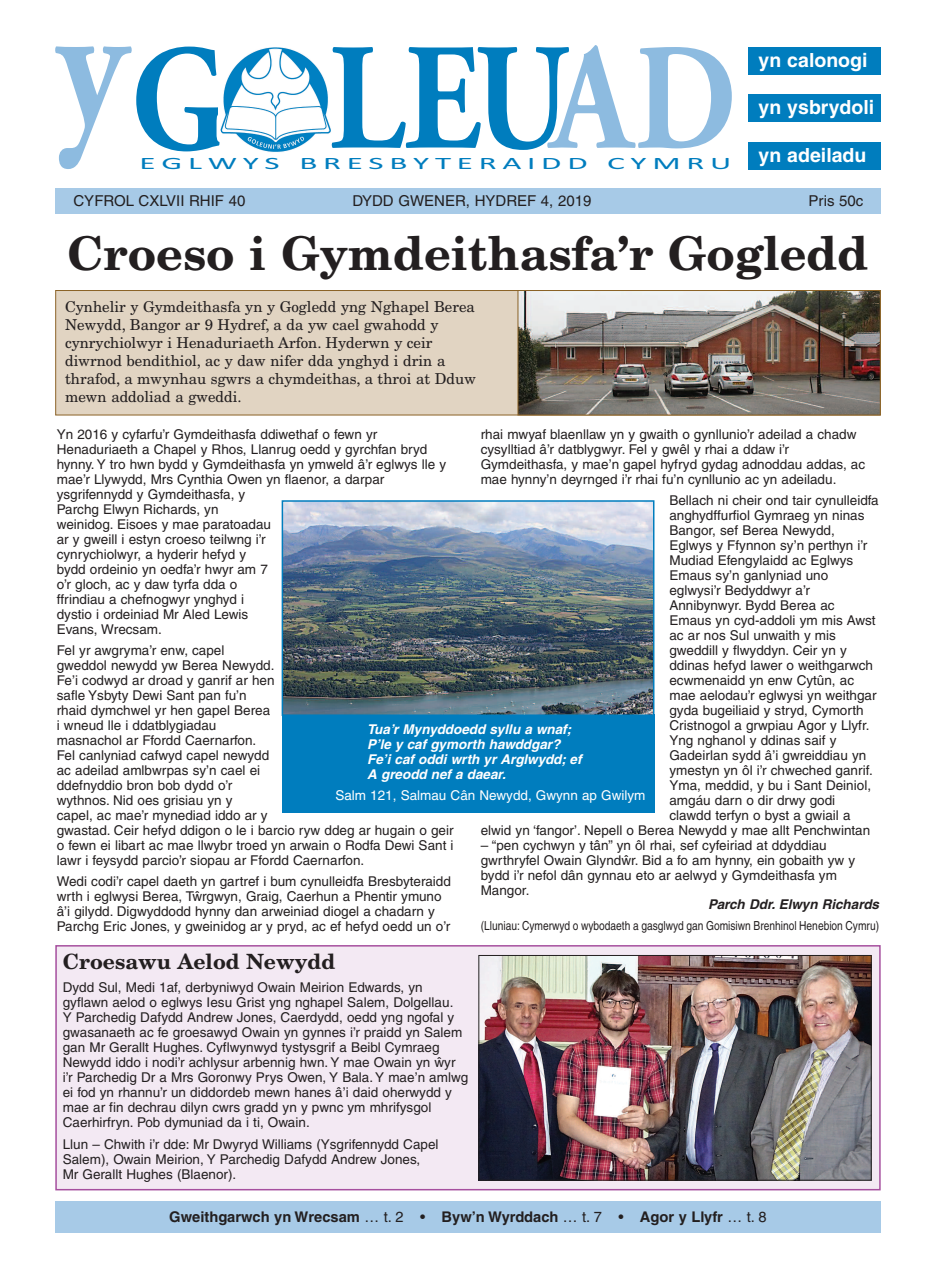
<style>
.page{position:relative;width:936px;height:1263px;background:#fff}
.page>*{position:absolute;margin:0;border:0;box-sizing:border-box;transform-origin:0 0}
.t1{font:700 187.5px "WA Gara";color:#8dbbe0;scale:.8 1}
.t2{font:700 151.5px "WA Gara";letter-spacing:-.01em;color:#007dbe;scale:.85 1}
.t3{font:700 46.5px "W School";color:#231f20}
.t4{font:700 21px "W School";color:#231f20}
.t5{font:700 19.5px "W Helv";color:#fff}
.t6{font:17.4px "Calibri";letter-spacing:.175em;color:#007dbe;scale:1.9 1}
.t7{font:15px/18px "W School Rom";color:#231f20}
.t8{font:15px "W Hel Plain";color:#231f20}
.t9{font:700 14.7px "W Helv";color:#231f20}
.t10{font:13.5px/15px "W Hel Plain";color:#231f20}
.t11{font:13.5px/15px "W Helv Bol Obliq";color:#fff}
.t12{font:13.5px "W Hel Plain";color:#fff}
.t13{font:13.5px "W Helv Bol Obliq";color:#231f20}
.t14{font:condensed 12.45px "Helvetica";color:#231f20}
.s1{color:#fff}
.s2{color:#8dbbe0}
.s3{font-family:"W Hel Plain";font-weight:400}
</style>
<div class="page">
<div style="left:55px;top:1201px;width:825px;height:32px;background:#a7cae7"></div>
<div style="left:55px;top:188px;width:825px;height:26px;background:#a7cae7"></div>
<div style="left:748px;top:47px;width:132px;height:28px;background:#007dbe"></div>
<div style="left:748px;top:94px;width:132px;height:28px;background:#007dbe"></div>
<div style="left:748px;top:142px;width:132px;height:28px;background:#007dbe"></div>
<img style="left:220px;top:47px;width:111px;height:105px">
<div style="left:56px;top:291px;width:823px;height:124px;background:#e1d4c2"></div>
<div style="left:55px;top:290px;width:825px;height:125px;border:1px solid #8b6226"></div>
<img style="left:519px;top:292px;width:359px;height:121px">
<div style="left:517px;top:290px;width:363px;height:125px;border:1px solid #8b6226"></div>
<div style="left:281px;top:714px;width:373px;height:98px;background:#007dbe"></div>
<div style="left:57px;top:946px;width:822px;height:243px;background:#f3e9f3"></div>
<div style="left:55px;top:945px;width:825px;height:245px;border:2px solid #a64f9e"></div>
<img style="left:480px;top:957px;width:389px;height:221px">
<div style="left:478px;top:955px;width:393px;height:225px;border:1px solid #231f20"></div>
<img style="left:284px;top:503px;width:367px;height:210px">
<div style="left:281px;top:500px;width:373px;height:216px;border:2px solid #007dbe"></div>
<h2 class="t2" style="left:229px;top:7px;width:599px"><span class="s1">O</span>LEU<span class="s2">AD</span></h2>
<h1 class="t1" style="left:57px;top:-52px;width:212px">y<sub>G</sub></h1>
<p class="t6" style="left:140px;top:153px;width:313px">EGLWYS BRESBYTERAIDD CYMRU</p>
<h3 class="t5" style="left:758px;top:48px;width:110px">yn calonogi</h3>
<h3 class="t5" style="left:758px;top:96px;width:117px">yn ysbrydoli</h3>
<h3 class="t5" style="left:758px;top:144px;width:109px">yn adeiladu</h3>
<p class="t8" style="left:73px;top:192px;width:173px">CYFROL CXLVII RHIF 40</p>
<p class="t8" style="left:352px;top:192px;width:240px">DYDD GWENER, HYDREF 4, 2019</p>
<p class="t8" style="left:808px;top:192px;width:56px">Pris 50c</p>
<h3 class="t3" style="left:67px;top:226px;width:802px">Croeso i Gymdeithasfa’r Gogledd</h3>
<p class="t7" style="left:65px;top:298px;width:412px">Cynhelir y Gymdeithasfa yn y Gogledd yng Nghapel Berea Newydd, Bangor ar 9 Hydref, a da yw cael gwahodd y cynrychiolwyr i Henaduriaeth Arfon. Hyderwn y ceir diwrnod bendithiol, ac y daw nifer dda ynghyd i drin a thrafod, a mwynhau sgwrs a chymdeithas, a throi at Dduw mewn addoliad a gweddi.</p>
<p class="t10" style="left:57px;top:427px;width:391px">Yn 2016 y cyfarfu’r Gymdeithasfa ddiwethaf o fewn yr Henaduriaeth a Chapel y Rhos, Llanrug oedd y gyrchfan bryd hynny. Y tro hwn bydd y Gymdeithasfa yn ymweld â’r eglwys lle y mae’r Llywydd, Mrs Cynthia Owen yn flaenor, a darpar ysgrifennydd y Gymdeithasfa, y<br>Parchg Elwyn Richards, yn<br>weinidog. Eisoes y mae paratoadau<br>ar y gweill i estyn croeso teilwng i’r<br>cynrychiolwyr, a hyderir hefyd y<br>bydd ordeinio yn oedfa’r hwyr am 7<br>o’r gloch, ac y daw tyrfa dda o<br>ffrindiau a chefnogwyr ynghyd i<br>dystio i ordeiniad Mr Aled Lewis<br>Evans, Wrecsam.</p>
<p class="t10" style="left:57px;top:643px;width:398px">Fel yr awgryma’r enw, capel<br>gweddol newydd yw Berea Newydd.<br>Fe’i codwyd ar droad y ganrif ar hen<br>safle Ysbyty Dewi Sant pan fu’n<br>rhaid dymchwel yr hen gapel Berea<br>i wneud lle i ddatblygiadau<br>masnachol ar Ffordd Caernarfon.<br>Fel canlyniad cafwyd capel newydd<br>ac adeilad amlbwrpas sy’n cael ei<br>ddefnyddio bron bob dydd o’r<br>wythnos. Nid oes grisiau yn y<br>capel, ac mae’r mynediad iddo ar y<br>gwastad. Ceir hefyd ddigon o le i barcio ryw ddeg ar hugain o geir o fewn ei libart ac mae llwybr troed yn arwain o Rodfa Dewi Sant i lawr i feysydd parcio’r siopau ar Ffordd Caernarfon.</p>
<p class="t10" style="left:57px;top:874px;width:395px">Wedi codi’r capel daeth yn gartref i bum cynulleidfa Bresbyteraidd wrth i eglwysi Berea, Tfirgwyn, Graig, Caerhun a Phentir ymuno â’i gilydd. Digwyddodd hynny dan arweiniad diogel a chadarn y Parchg Eric Jones, y gweinidog ar y pryd, ac ef hefyd oedd un o’r</p>
<p class="t10" style="left:480px;top:427px;width:386px">rhai mwyaf blaenllaw yn y gwaith o gynllunio’r adeilad a chadw cysylltiad â’r datblygwyr. Fel y gwêl y rhai a ddaw i’r Gymdeithasfa, y mae’n gapel hyfryd gydag adnoddau addas, ac mae hynny’n deyrnged i’r rhai fu’n cynllunio ac yn adeiladu.</p>
<p class="t10" style="left:669px;top:493px;width:211px">Bellach ni cheir ond tair cynulleidfa</p>
<p class="t10" style="left:669px;top:508px;width:196px">anghydffurfiol Gymraeg yn ninas</p>
<p class="t10" style="left:669px;top:523px;width:167px">Bangor, sef Berea Newydd,</p>
<p class="t10" style="left:669px;top:538px;width:199px">Eglwys y Ffynnon sy’n perthyn i’r</p>
<p class="t10" style="left:669px;top:553px;width:185px">Mudiad Efengylaidd ac Eglwys</p>
<p class="t10" style="left:669px;top:568px;width:160px">Emaus sy’n ganlyniad uno</p>
<p class="t10" style="left:669px;top:583px;width:142px">eglwysi’r Bedyddwyr a’r</p>
<p class="t10" style="left:669px;top:598px;width:167px">Annibynwyr. Bydd Berea ac</p>
<p class="t10" style="left:669px;top:613px;width:208px">Emaus yn cyd-addoli ym mis Awst</p>
<p class="t10" style="left:669px;top:628px;width:168px">ac ar nos Sul unwaith y mis</p>
<p class="t10" style="left:669px;top:643px;width:179px">gweddill y flwyddyn. Ceir yn y</p>
<p class="t10" style="left:669px;top:658px;width:205px">ddinas hefyd lawer o weithgarwch</p>
<p class="t10" style="left:669px;top:673px;width:186px">ecwmenaidd yn enw Cytûn, ac</p>
<p class="t10" style="left:669px;top:688px;width:208px">mae aelodau’r eglwysi yn weithgar</p>
<p class="t10" style="left:669px;top:703px;width:196px">gyda bugeiliaid y stryd, Cymorth</p>
<p class="t10" style="left:669px;top:718px;width:202px">Cristnogol a grwpiau Agor y Llyfr.</p>
<p class="t10" style="left:669px;top:733px;width:168px">Yng nghanol y ddinas saif y</p>
<p class="t10" style="left:669px;top:748px;width:198px">Gadeirlan sydd â’i gwreiddiau yn</p>
<p class="t10" style="left:669px;top:763px;width:205px">ymestyn yn ôl i’r chweched ganrif.</p>
<p class="t10" style="left:669px;top:778px;width:203px">Yma, meddid, y bu i Sant Deiniol,</p>
<p class="t10" style="left:669px;top:793px;width:167px">amgáu darn o dir drwy godi</p>
<p class="t10" style="left:669px;top:808px;width:182px">clawdd terfyn o byst a gwiail a</p>
<p class="t10" style="left:480px;top:823px;width:391px">elwid yn ‘fangor’. Nepell o Berea Newydd y mae allt Penchwintan</p>
<p class="t10" style="left:480px;top:838px;width:376px">– “pen cychwyn y tân” yn ôl rhai, sef cyfeiriad at ddyddiau gwrthryfel Owain Glyndfir. Bid a fo am hynny, ein gobaith yw y bydd i’r nefol dân gynnau eto ar aelwyd y Gymdeithasfa ym Mangor.</p>
<p class="t13" style="left:708px;top:896px;width:172px">Parch Ddr. Elwyn Richards</p>
<p class="t14" style="left:480px;top:921px;width:400px">(Lluniau: Cymerwyd o wybodaeth a gasglwyd gan Gomisiwn Brenhinol Henebion Cymru)</p>
<p class="t11" style="left:367px;top:722px;width:216px">Tua’r Mynyddoedd syllu a wnaf;<br>P’le y caf gymorth hawddgar?<br>Fe’i caf oddi wrth yr Arglwydd; ef<br>A greodd nef a daear.</p>
<p class="t12" style="left:335px;top:788px;width:311px">Salm 121, Salmau Cân Newydd, Gwynn ap Gwilym</p>
<h3 class="t4" style="left:63px;top:950px;width:274px">Croesawu Aelod Newydd</h3>
<p class="t10" style="left:63px;top:980px;width:407px">Dydd Sul, Medi 1af, derbyniwyd Owain Meirion Edwards, yn gyflawn aelod o eglwys Iesu Grist yng nghapel Salem, Dolgellau.<br>Y Parchedig Dafydd Andrew Jones, Caerdydd, oedd yng ngofal y gwasanaeth ac fe groesawyd Owain yn gynnes i’r praidd yn Salem gan Mr Gerallt Hughes. Cyflwynwyd tystysgrif a Beibl Cymraeg Newydd iddo i nodi’r achlysur arbennig hwn. Y mae Owain yn fiyr i’r Parchedig Dr a Mrs Goronwy Prys Owen, Y Bala. Y mae’n amlwg ei fod yn rhannu’r un diddordeb mewn hanes â’i daid oherwydd y mae ar fin dechrau dilyn cwrs gradd yn y pwnc ym mhrifysgol Caerhirfryn. Pob dymuniad da i ti, Owain.</p>
<p class="t10" style="left:63px;top:1137px;width:377px">Llun – Chwith i’r dde: Mr Dwyryd Williams (Ysgrifennydd Capel<br>Salem), Owain Meirion, Y Parchedig Dafydd Andrew Jones,<br>Mr Gerallt Hughes (Blaenor).</p>
<p class="t9" style="left:169px;top:1208px;width:598px">Gweithgarwch yn Wrecsam <span class="s3">… t. 2 •</span> Byw’n Wyrddach <span class="s3">… t. 7 •</span> Agor y Llyfr <span class="s3">… t. 8</span></p>
</div>
